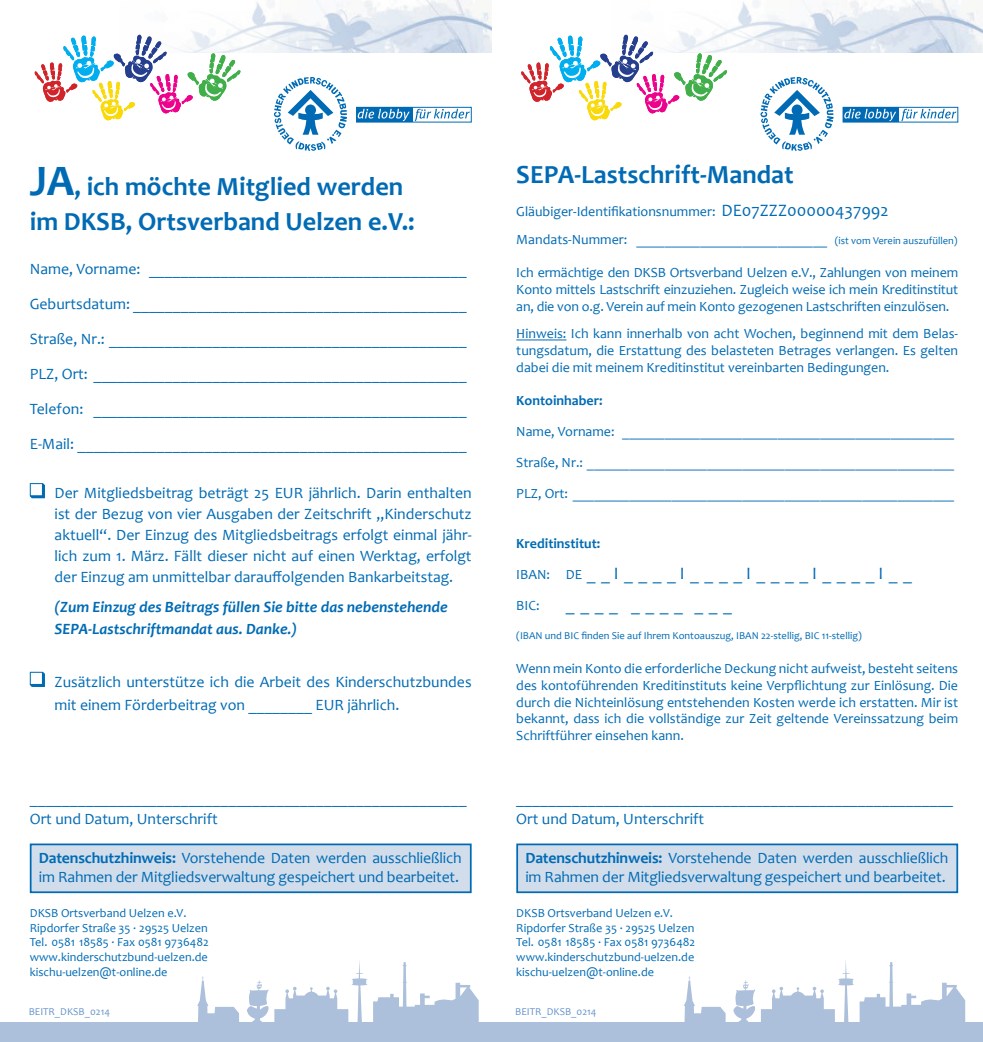
<style>
.page{position:relative;width:983px;height:1042px;background:#fff}
.page>*{position:absolute;margin:0;border:0;box-sizing:border-box;transform-origin:0 0}
.t1{font:700 26.25px/35px "Candara";color:#006bb4}
.t2{font:17.5px "Candara";color:#006bb4}
.t3{font:15.75px/21px "Candara";color:#006bb4}
.t4{font:italic 700 15.75px/22.8px "Candara";color:#006bb4}
.t5{font:14px/16.8px "Candara";color:#006bb4;text-align:justify}
.t6{font:700 14px "Candara";color:#006bb4}
.t7{font:12.25px/14.7px "Candara";color:#006bb4}
.t8{font:10.5px "Candara";color:#006bb4}
.t9{font:10.5px "Candara";color:#6794cc}
.s1{font-size:43.75px}
.s2{font-weight:700}
.s3{font-size:17.5px}
.s4{font-size:10.5px}
.s5{font-size:14px}
</style>
<div class="page">
<img style="left:139px;top:0;width:843px;height:53px">
<svg style="left:35px;top:35px;width:205px;height:85px"></svg>
<div style="left:356px;top:107px;width:115px;height:15px;border:1px solid #006bb4"></div>
<div style="left:356px;top:107px;width:56px;height:15px;background:#006bb4"></div>
<svg style="left:357px;top:109px;width:113px;height:12px"></svg>
<svg style="left:274px;top:77px;width:73px;height:74px"></svg>
<svg style="left:30px;top:483px;width:15px;height:15px"></svg>
<svg style="left:30px;top:672px;width:15px;height:15px"></svg>
<div style="left:30px;top:843px;width:441px;height:50px;background:#d2ddeb;border:2px solid #006bb4"></div>
<svg style="left:197px;top:976px;width:42px;height:46px"></svg>
<svg style="left:373px;top:962px;width:105px;height:60px"></svg>
<svg style="left:247px;top:960px;width:120px;height:62px"></svg>
<div style="left:0;top:1022px;width:491px;height:20px;background:#acbfdb"></div>
<svg style="left:521px;top:35px;width:205px;height:85px"></svg>
<div style="left:842px;top:107px;width:115px;height:15px;border:1px solid #006bb4"></div>
<div style="left:842px;top:107px;width:56px;height:15px;background:#006bb4"></div>
<svg style="left:844px;top:109px;width:51px;height:12px"></svg>
<svg style="left:901px;top:109px;width:55px;height:12px"></svg>
<svg style="left:760px;top:77px;width:73px;height:74px"></svg>
<hr style="left:516px;top:339px;width:50px;height:1px;background:#006bb4">
<div style="left:516px;top:843px;width:441px;height:50px;background:#d2ddeb;border:2px solid #006bb4"></div>
<svg style="left:684px;top:976px;width:41px;height:46px"></svg>
<svg style="left:859px;top:962px;width:105px;height:60px"></svg>
<svg style="left:733px;top:960px;width:120px;height:62px"></svg>
<div style="left:491px;top:1022px;width:491px;height:20px;background:#acbfdb"></div>
<h1 class="t1" style="left:30px;top:169px;width:386px"><span class="s1">JA</span>, ich möchte Mitglied werden im DKSB, Ortsverband Uelzen e.V.:</h1>
<p class="t3" style="left:30px;top:258px;width:438px">Name, Vorname: ________________________________________</p>
<p class="t3" style="left:30px;top:293px;width:438px">Geburtsdatum: __________________________________________</p>
<p class="t3" style="left:30px;top:328px;width:438px">Straße, Nr.: _____________________________________________</p>
<p class="t3" style="left:30px;top:363px;width:438px">PLZ, Ort: _______________________________________________</p>
<p class="t3" style="left:30px;top:398px;width:438px">Telefon: _______________________________________________</p>
<p class="t3" style="left:30px;top:433px;width:438px">E-Mail: _________________________________________________</p>
<p class="t3" style="left:55px;top:482px;width:418px;text-align:justify">Der Mitgliedsbeitrag beträgt 25 EUR jährlich. Darin enthalten ist der Bezug von vier Ausgaben der Zeitschrift „Kinderschutz aktuell“. Der Einzug des Mitgliedsbeitrags erfolgt einmal jähr&shy;lich zum 1. März. Fällt dieser nicht auf einen Werktag, erfolgt der Einzug am unmittelbar darauffolgenden Bankarbeitstag.</p>
<p class="t4" style="left:55px;top:595px;width:394px">(Zum Einzug des Beitrags füllen Sie bitte das nebenstehende<br>SEPA-Lastschriftmandat aus. Danke.)</p>
<p class="t3" style="left:55px;top:670px;width:418px;line-height:22.8px">Zusätzlich unterstütze ich die Arbeit des Kinderschutzbundes mit einem Förderbeitrag von ________ EUR jährlich.</p>
<p class="t3" style="left:30px;top:787px;width:438px">_______________________________________________________<br>Ort und Datum, Unterschrift</p>
<p class="t3" style="left:39px;top:848px;width:424px;line-height:18.9px"><span class="s2">Datenschutzhinweis:</span> Vorstehende Daten werden ausschließlich im Rahmen der Mitgliedsverwaltung gespeichert und bearbeitet.</p>
<p class="t7" style="left:30px;top:905px;width:180px">DKSB Ortsverband Uelzen e.V.<br>Ripdorfer Straße 35 · 29525 Uelzen<br>Tel. 0581 18585 · Fax 0581 9736482 www.kinderschutzbund-uelzen.de kischu-uelzen@t-online.de</p>
<p class="t9" style="left:29px;top:1005px;width:83px">BEITR_DKSB_0214</p>
<h1 class="t1" style="left:516px;top:156px;width:279px">SEPA-Lastschrift-Mandat</h1>
<p class="t5" style="left:516px;top:198px;width:443px;line-height:27.3px">Gläubiger-Identifikationsnummer: <span class="s3">DE07ZZZ00000437992<br></span>Mandats-Nummer: ___________________________ <span class="s4">(ist vom Verein auszufüllen)</span></p>
<p class="t5" style="left:516px;top:264px;width:443px">Ich ermächtige den DKSB Ortsverband Uelzen e.V., Zahlungen von meinem Konto mittels Lastschrift einzuziehen. Zugleich weise ich mein Kreditinstitut an, die von o.g. Verein auf mein Konto gezogenen Lastschriften einzulösen.</p>
<p class="t5" style="left:516px;top:325px;width:443px">Hinweis: Ich kann innerhalb von acht Wochen, beginnend mit dem Belas&shy;tungsdatum, die Erstattung des belasteten Betrages verlangen. Es gelten dabei die mit meinem Kreditinstitut vereinbarten Bedingungen.</p>
<p class="t6" style="left:516px;top:392px;width:88px">Kontoinhaber:</p>
<p class="t5" style="left:516px;top:423px;width:439px">Name, Vorname: _______________________________________________</p>
<p class="t5" style="left:516px;top:454px;width:439px">Straße, Nr.: ____________________________________________________</p>
<p class="t5" style="left:516px;top:485px;width:439px">PLZ, Ort: ______________________________________________________</p>
<p class="t6" style="left:516px;top:535px;width:85px">Kreditinstitut:</p>
<p class="t2" style="left:516px;top:562px;width:397px"><span class="s5">IBAN: DE</span> _ _ I _ _ _ _ I _ _ _ _ I _ _ _ _ I _ _ _ _ I _ _</p>
<p class="t5" style="left:516px;top:597px;width:25px">BIC:</p>
<p class="t2" style="left:566px;top:593px;width:167px">_ _ _ _ _ _ _ _ _ _ _</p>
<p class="t8" style="left:516px;top:629px;width:347px">(IBAN und BIC finden Sie auf Ihrem Kontoauszug, IBAN 22-stellig, BIC 11-stellig)</p>
<p class="t5" style="left:516px;top:660px;width:443px">Wenn mein Konto die erforderliche Deckung nicht aufweist, besteht seitens des kontoführenden Kreditinstituts keine Verpflichtung zur Einlösung. Die durch die Nichteinlösung entstehenden Kosten werde ich erstatten. Mir ist bekannt, dass ich die vollständige zur Zeit geltende Vereinssatzung beim Schriftführer einsehen kann.</p>
<p class="t3" style="left:516px;top:787px;width:438px">_______________________________________________________<br>Ort und Datum, Unterschrift</p>
<p class="t3" style="left:525px;top:848px;width:424px;line-height:18.9px"><span class="s2">Datenschutzhinweis:</span> Vorstehende Daten werden ausschließlich im Rahmen der Mitgliedsverwaltung gespeichert und bearbeitet.</p>
<p class="t7" style="left:516px;top:905px;width:180px">DKSB Ortsverband Uelzen e.V.<br>Ripdorfer Straße 35 · 29525 Uelzen<br>Tel. 0581 18585 · Fax 0581 9736482 www.kinderschutzbund-uelzen.de kischu-uelzen@t-online.de</p>
<p class="t9" style="left:515px;top:1005px;width:83px">BEITR_DKSB_0214</p>
</div>
